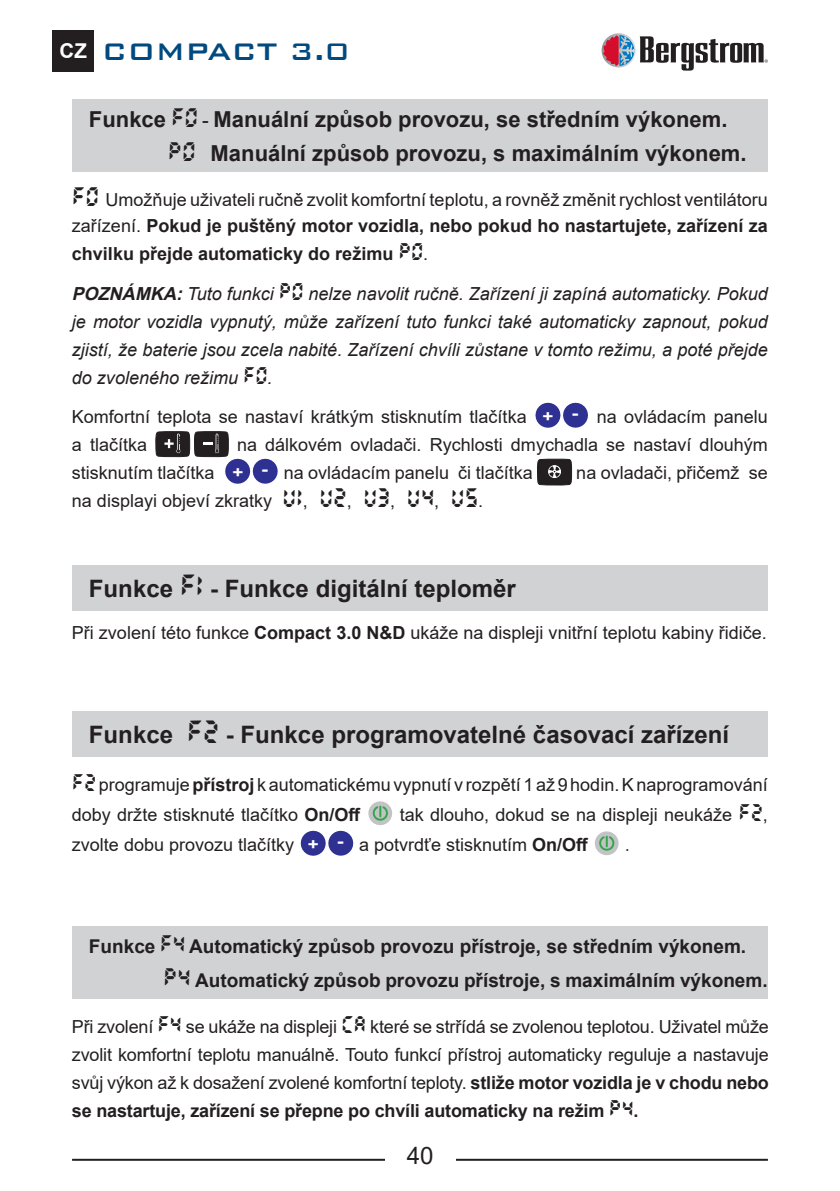
<style>
.page{position:relative;width:840px;height:1191px;background:#fff}
.page>*{position:absolute;margin:0;border:0;box-sizing:border-box;transform-origin:0 0}
.t1{font:500 32px "Bank Gothic BT";color:#004a7f}
.t2{font:700 24px "Arial";color:#231f20}
.t3{font:24px "Arial";color:#231f20}
.t4{font:700 22px "Arial";color:#231f20}
.t5{font:700 19px "Arial";color:#231f20}
.t6{font:18px/28px "Arial";color:#231f20}
.t7{font:italic 18px/28px "Arial";color:#231f20;text-align:justify}
.t8{font:700 18px "Arial";color:#231f20}
.t9{font:18px "Times New Roman";color:#231f20}
.s1{font-family:"Arial";font-weight:700;font-size:20.4px;color:#fff}
.s2{font-family:"Radioland";font-weight:400;font-size:20px}
.s3{font-weight:400;font-size:20px}
.s4{font-family:"Radioland";font-size:20px}
.s5{font-weight:700}
.s6{font-family:"Radioland";font-weight:400}
.s7{font-weight:400}
.s8{font-family:"Radioland";font-style:normal}
.s9{font-weight:700;font-size:16.2px;color:#fff}
.s10{font-family:"Radioland"}
</style>
<div class="page">
<div style="left:52px;top:30px;width:42px;height:42px;background:#231f20"></div>
<hr style="left:72px;top:1158px;width:695px;height:2px;background:#231f20">
<div style="left:385px;top:1146px;width:70px;height:30px;background:#fff"></div>
<svg style="left:601px;top:33px;width:34px;height:34px"></svg>
<svg style="left:602px;top:35px;width:165px;height:36px"></svg>
<div style="left:72px;top:100px;width:695px;height:72px;background:#d1d2d4"></div>
<div style="left:72px;top:926px;width:695px;height:73px;background:#d1d2d4"></div>
<div style="left:72px;top:566px;width:695px;height:45px;background:#d1d2d4"></div>
<div style="left:72px;top:711px;width:695px;height:46px;background:#d1d2d4"></div>
<svg style="left:368px;top:801px;width:24px;height:25px"></svg>
<svg style="left:300px;top:830px;width:54px;height:26px"></svg>
<svg style="left:594px;top:831px;width:25px;height:25px"></svg>
<svg style="left:535px;top:402px;width:53px;height:26px"></svg>
<svg style="left:155px;top:431px;width:123px;height:53px"></svg>
<svg style="left:537px;top:459px;width:34px;height:26px"></svg>
<h1 class="t1" style="left:60px;top:34px;width:291px"><span class="s1">CZ</span> COMPACT 3.0</h1>
<p class="t4" style="left:89px;top:104px;width:639px">Funkce <span class="s2">F0</span> <span class="s3">-</span> Manuální způsob provozu, se středním výkonem.</p>
<p class="t4" style="left:168px;top:137px;width:580px"><span class="s2">P0</span> Manuální způsob provozu, s maximálním výkonem.</p>
<p class="t6" style="left:72px;top:187px;width:697px;line-height:26px"><span class="s4">F0</span> Umožňuje uživateli ručně zvolit komfortní teplotu, a rovněž změnit rychlost ventilátoru zařízení. <span class="s5">Pokud je puštěný motor vozidla, nebo pokud ho nastartujete, zařízení za</span></p>
<p class="t8" style="left:72px;top:241px;width:357px">chvilku přejde automaticky do režimu <span class="s6">P0</span><span class="s7">.</span></p>
<p class="t7" style="left:72px;top:280px;width:697px"><span class="s5">POZNÁMKA:</span>Tuto funkci <span class="s8">P0</span> nelze navolit ručně. Zařízení ji zapíná automaticky. Pokud je motor vozidla vypnutý, může zařízení tuto funkci také automaticky zapnout, pokud zjistí, že baterie jsou zcela nabité. Zařízení chvíli zůstane v tomto režimu, a poté přejde do zvoleného režimu <span class="s8">F0</span>.</p>
<p class="t6" style="left:72px;top:403px;width:697px">Komfortní teplota se nastaví krátkým stisknutím tlačítka <span class="s9">+</span> <sup>-</sup> na ovládacím panelu a tlačítka</p>
<p class="t6" style="left:72px;top:431px;width:697px;text-indent:165px">na dálkovém ovladači. Rychlosti dmychadla se nastaví dlouhým stisknutím tlačítka <span class="s9">+</span> <sup>-</sup> na ovládacím panelu či tlačítka</p>
<p class="t6" style="left:576px;top:459px;width:193px">na ovladači, přičemž se</p>
<p class="t6" style="left:72px;top:487px;width:412px">na displayi objeví zkratky <span class="s4">V1</span>, <span class="s4">V2</span>, <span class="s4">V3</span>, <span class="s4">V4</span>, <span class="s4">V5</span>.</p>
<p class="t2" style="left:89px;top:572px;width:428px">Funkce <span class="s6">F1</span> - Funkce digitální teploměr</p>
<p class="t6" style="left:72px;top:618px;width:696px">Při zvolení této funkce <span class="s5">Compact 3.0 N&amp;D</span> ukáže na displeji vnitřní teplotu kabiny řidiče.</p>
<p class="t2" style="left:89px;top:718px;width:641px">Funkce <span class="s6">F2</span> - Funkce programovatelné časovací zařízení</p>
<p class="t6" style="left:72px;top:769px;width:697px;line-height:30px"><span class="s10">F2</span> programuje <span class="s5">přístroj</span> k automatickému vypnutí v rozpětí 1 až 9 hodin. K naprogramování doby držte stisknuté tlačítko <span class="s5">On/Off</span></p>
<p class="t6" style="left:72px;top:799px;width:697px;line-height:30px;text-indent:328px">tak dlouho, dokud se na displeji neukáže <span class="s10">F2</span>, zvolte dobu provozu tlačítky <span class="s9">+</span> <sup>-</sup> a potvrdťe stisknutím <span class="s5">On/Off</span></p>
<p class="t9" style="left:624px;top:832px;width:6px">.</p>
<p class="t5" style="left:89px;top:933px;width:658px">Funkce <span class="s6">F4</span> Automatický způsob provozu přístroje, se středním výkonem.</p>
<p class="t5" style="left:163px;top:967px;width:605px"><span class="s2">p4</span> Automatický způsob provozu přístroje, s maximálním výkonem.</p>
<p class="t6" style="left:72px;top:1012px;width:698px;text-align:justify">Při zvolení <span class="s10">F4</span> se ukáže na displeji <span class="s10">CA</span> které se strřídá se zvolenou teplotou. Uživatel může zvolit komfortní teplotu manuálně. Touto funkcí přístroj automaticky reguluje a nastavuje svůj výkon až k dosažení zvolené komfortní teploty. <span class="s5">stliže motor vozidla je v chodu nebo se nastartuje, zařízení se přepne po chvíli automaticky na režim</span> <span class="s10">P4</span><span class="s5">.</span></p>
<h2 class="t3" style="left:406px;top:1139px;width:28px">40</h2>
</div>
